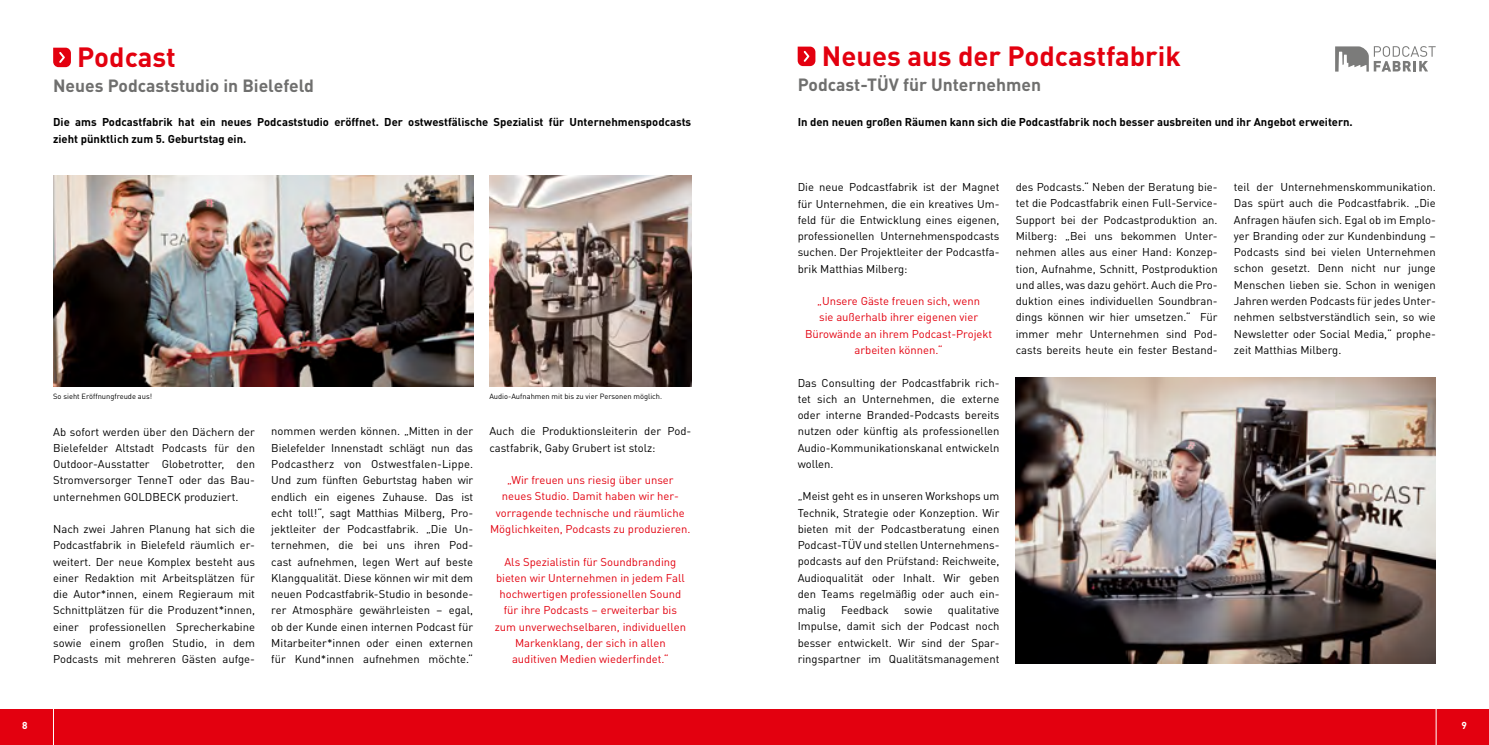
<style>
.page{position:relative;width:1489px;height:745px;background:#fff}
.page>*{position:absolute;margin:0;border:0;box-sizing:border-box;transform-origin:0 0}
.t1{font:700 27.5px "DIN Pro";color:#e3000f}
.t2{font:700 17.5px "DIN Pro";color:#6f6f6e}
.t3{font:11.25px/16.2px "DIN Pro";color:#000;text-align:justify}
.t4{font:11.25px/16.2px "DIN Pro";color:#e3000f;text-align:center}
.t5{font:700 11.25px/16.2px "DIN Pro";color:#000}
.t6{font:700 10px "DIN Pro";color:#fff}
.t7{font:7.5px "DIN Pro";color:#000}
</style>
<div class="page">
<div style="left:0;top:709px;width:1488px;height:35px;background:#e3000f"></div>
<hr style="left:53px;top:702px;width:1px;height:42px;background:#fff">
<hr style="left:1435px;top:700px;width:1px;height:44px;background:#fff">
<svg style="left:53px;top:48px;width:18px;height:19px"></svg>
<svg style="left:797px;top:47px;width:18px;height:19px"></svg>
<img style="left:1015px;top:377px;width:420px;height:286px">
<img style="left:53px;top:175px;width:420px;height:211px">
<img style="left:489px;top:175px;width:202px;height:211px">
<svg style="left:1335px;top:46px;width:100px;height:26px"></svg>
<h1 class="t1" style="left:77px;top:36px;width:100px">Podcast</h1>
<h2 class="t2" style="left:53px;top:72px;width:262px">Neues Podcaststudio in Bielefeld</h2>
<p class="t5" style="left:53px;top:113px;width:639px">Die ams Podcastfabrik hat ein neues Podcaststudio eröffnet. Der ostwestfälische Spezialist für Unternehmenspodcasts zieht pünktlich zum 5. Geburtstag ein.</p>
<p class="t7" style="left:53px;top:390px;width:100px">So sieht Eröffnungfreude aus!</p>
<p class="t7" style="left:489px;top:390px;width:174px">Audio-Aufnahmen mit bis zu vier Personen möglich.</p>
<p class="t3" style="left:53px;top:422px;width:203px">Ab sofort werden über den Dächern der Bielefelder Altstadt Podcasts für den Outdoor-Ausstatter Globetrotter, den Stromversorger TenneT oder das Bau&shy;unternehmen GOLDBECK produziert.</p>
<p class="t3" style="left:53px;top:520px;width:203px">Nach zwei Jahren Planung hat sich die Podcastfabrik in Bielefeld räumlich er&shy;weitert. Der neue Komplex besteht aus einer Redaktion mit Arbeitsplätzen für die Autor*innen, einem Regieraum mit Schnittplätzen für die Produzent*innen, einer professionellen Sprecherkabine sowie einem großen Studio, in dem Podcasts mit mehreren Gästen aufge-</p>
<p class="t3" style="left:271px;top:422px;width:203px;text-align:left">nommen werden können. „Mitten in der Bielefelder Innenstadt schlägt nun das Podcastherz von Ostwestfalen--Lippe.<br>Und zum fünften Geburtstag haben wir endlich ein eigenes Zuhause. Das ist echt toll!“, sagt Matthias Milberg, Pro&shy;jektleiter der Podcastfabrik. „Die Un&shy;ternehmen, die bei uns ihren Pod&shy;cast aufnehmen, legen Wert auf beste Klangqualität. Diese können wir mit dem neuen Podcastfabrik-Studio in besonde&shy;rer Atmosphäre gewährleisten – egal, ob der Kunde einen internen Podcast für Mitarbeiter*innen oder einen externen für Kund*innen aufnehmen möchte.“</p>
<p class="t3" style="left:489px;top:422px;width:203px">Auch die Produktionsleiterin der Pod&shy;castfabrik, Gaby Grubert ist stolz:</p>
<p class="t4" style="left:490px;top:471px;width:202px">„Wir freuen uns riesig über unser<br>neues Studio. Damit haben wir her&shy;vorragende technische und räumliche Möglichkeiten, Podcasts zu produzieren.</p>
<p class="t4" style="left:494px;top:552px;width:193px">Als Spezialistin für Soundbranding bieten wir Unternehmen in jedem Fall hochwertigen professionellen Sound für ihre Podcasts – erweiterbar bis zum unverwechselbaren, individuellen Markenklang, der sich in allen auditiven Medien wiederfindet.“</p>
<h1 class="t1" style="left:821px;top:35px;width:360px">Neues aus der Podcastfabrik</h1>
<h2 class="t2" style="left:797px;top:71px;width:245px">Podcast-TÜV für Unternehmen</h2>
<p class="t5" style="left:797px;top:113px;width:556px">In den neuen großen Räumen kann sich die Podcastfabrik noch besser ausbreiten und ihr Angebot erweitern.</p>
<p class="t3" style="left:797px;top:178px;width:203px">Die neue Podcastfabrik ist der Magnet für Unternehmen, die ein kreatives Um&shy;feld für die Entwicklung eines eigenen, professionellen Unternehmenspodcasts suchen. Der Projektleiter der Podcastfa&shy;brik Matthias Milberg:</p>
<p class="t4" style="left:805px;top:292px;width:189px">„Unsere Gäste freuen sich, wenn<br>sie außerhalb ihrer eigenen vier<br>Bürowände an ihrem Podcast-Projekt arbeiten können.“</p>
<p class="t3" style="left:797px;top:373px;width:203px">Das Consulting der Podcastfabrik rich&shy;tet sich an Unternehmen, die externe oder interne Branded-Podcasts bereits nutzen oder künftig als professionellen Audio-Kommunikationskanal entwickeln wollen.</p>
<p class="t3" style="left:797px;top:487px;width:203px">„Meist geht es in unseren Workshops um Technik, Strategie oder Konzeption. Wir bieten mit der Podcastberatung einen Podcast-TÜV und stellen Unternehmens&shy;podcasts auf den Prüfstand: Reichweite, Audioqualität oder Inhalt. Wir geben den Teams regelmäßig oder auch ein&shy;malig</p>
<p class="t3" style="left:797px;top:601px;width:203px;text-indent:150px">qualitative Impulse, damit sich der Podcast noch besser entwickelt. Wir sind der Spar&shy;ringspartner im Qualitätsmanagement</p>
<p class="t3" style="left:841px;top:601px;width:49px">Feedback</p>
<p class="t3" style="left:904px;top:601px;width:30px">sowie</p>
<p class="t3" style="left:1015px;top:178px;width:203px;text-align:left">des Podcasts.“ Neben der Beratung bie&shy;tet die Podcastfabrik einen Full-Service-Support bei der Podcastproduktion an.<br>Milberg: „Bei uns bekommen Unter&shy;nehmen alles aus einer Hand: Konzep&shy;tion, Aufnahme, Schnitt, Postproduktion und alles, was dazu gehört. Auch die Pro&shy;duktion eines individuellen Soundbran&shy;dings können wir hier umsetzen.“ Für immer mehr Unternehmen sind Pod-- casts bereits heute ein fester Bestand-</p>
<p class="t3" style="left:1233px;top:178px;width:203px;text-align:left">teil der Unternehmenskommunikation.<br>Das spürt auch die Podcastfabrik. „Die Anfragen häufen sich. Egal ob im Emplo&shy;yer Branding oder zur Kundenbindung – Podcasts sind bei vielen Unternehmen schon gesetzt. Denn nicht nur junge Menschen lieben sie. Schon in wenigen Jahren werden Podcasts für jedes Unter&shy;nehmen selbstverständlich sein, so wie Newsletter oder Social Media,“ prophe&shy;zeit Matthias Milberg.</p>
<p class="t6" style="left:22px;top:717px;width:7px">8</p>
<p class="t6" style="left:1461px;top:717px;width:7px">9</p>
</div>
